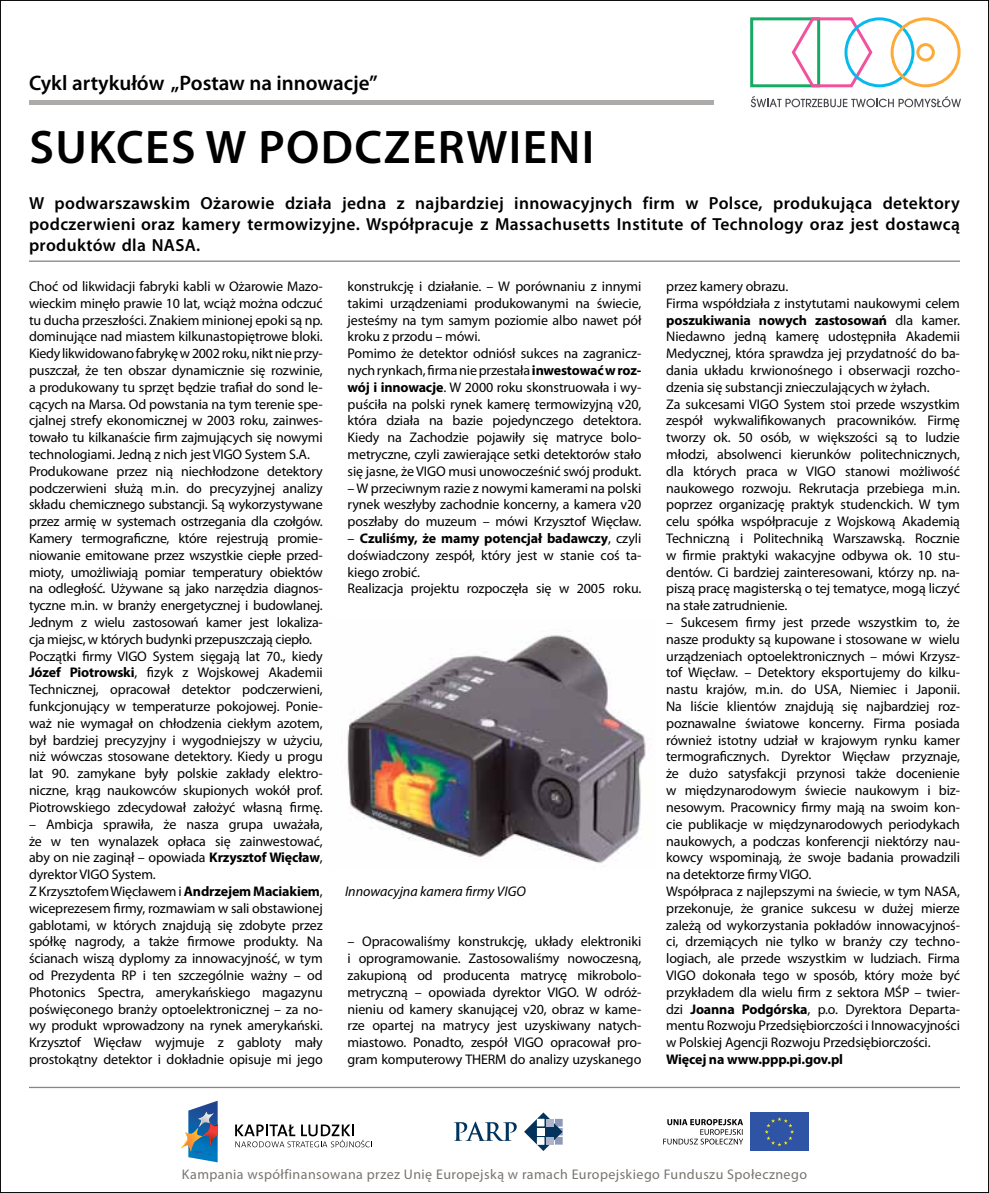
<style>
.page{position:relative;width:989px;height:1193px;background:#fff}
.page>*{position:absolute;margin:0;border:0;box-sizing:border-box;transform-origin:0 0}
.t1{font:600 47.25px "Myriad Pro";letter-spacing:.03em;color:#000}
.t2{font:600 21px "Myriad Pro";color:#000}
.t3{font:600 17.5px/21px "Myriad Pro";letter-spacing:.02em;color:#000;text-align:justify}
.t4{font:14px/16.8px "Myriad Pro";letter-spacing:-.01em;color:#000}
.t5{font:14px "Myriad Pro";letter-spacing:.03em;color:#787470}
.t6{font:italic 14px "Myriad Pro";color:#000}
.t7{font:700 14px "Myriad Pro";letter-spacing:-.01em;color:#000}
.s1{font-weight:700}
</style>
<div class="page">
<svg style="left:524px;top:1112px;width:38px;height:39px"></svg>
<svg style="left:453px;top:1121px;width:63px;height:20px"></svg>
<svg style="left:235px;top:1124px;width:137px;height:23px"></svg>
<svg style="left:180px;top:1101px;width:37px;height:61px"></svg>
<div style="left:750px;top:1112px;width:58px;height:39px;background:#2f54a5"></div>
<svg style="left:765px;top:1117px;width:28px;height:29px"></svg>
<svg style="left:663px;top:1119px;width:80px;height:25px"></svg>
<hr style="left:29px;top:101px;width:684px;height:4px;background:#adaba9">
<img style="left:347px;top:635px;width:299px;height:229px">
<div style="left:750px;top:17px;width:69px;height:70px;border:3px solid #15ab65"></div>
<svg style="left:789px;top:17px;width:84px;height:71px"></svg>
<div style="left:844px;top:17px;width:70px;height:70px;border:3px solid #08baec;border-radius:50%"></div>
<svg style="left:888px;top:17px;width:73px;height:71px"></svg>
<svg style="left:750px;top:96px;width:210px;height:11px"></svg>
<hr style="left:29px;top:1086px;width:930px;height:2px;background:#8a8583">
<hr style="left:29px;top:260px;width:930px;height:2px;background:#8a8583">
<h2 class="t2" style="left:29px;top:69px;width:350px">Cykl artykułów „Postaw na innowacje”</h2>
<h1 class="t1" style="left:29px;top:117px;width:566px">Sukces w podczerwieni</h1>
<p class="t3" style="left:29px;top:192px;width:932px">W podwarszawskim Ożarowie działa jedna z najbardziej innowacyjnych firm w Polsce, produkująca detektory podczerwieni oraz kamery termowizyjne. Współpracuje z Massachusetts Institute of Technology oraz jest dostawcą produktów dla NASA.</p>
<p class="t4" style="left:29px;top:277px;width:295px">Choć od likwidacji fabryki kabli w Ożarowie Mazo&shy;wieckim minęło prawie 10 lat, wciąż można odczuć tu ducha przeszłości. Znakiem minionej epoki są np. dominujące nad miastem kilkunastopiętrowe bloki.<br>Kiedy likwidowano fabrykę w 2002 roku, nikt nie przy&shy;puszczał, że ten obszar dynamicznie się rozwinie, a produkowany tu sprzęt będzie trafiał do sond le&shy;cących na Marsa. Od powstania na tym terenie spe&shy;cjalnej strefy ekonomicznej w 2003 roku, zainwes&shy;towało tu kilkanaście firm zajmujących się nowymi technologiami. Jedną z nich jest VIGO System S.A.<br>Produkowane przez nią niechłodzone detektory podczerwieni służą m.in. do precyzyjnej analizy składu chemicznego substancji. Są wykorzystywane przez armię w systemach ostrzegania dla czołgów.<br>Kamery termograficzne, które rejestrują promie&shy;niowanie emitowane przez wszystkie ciepłe przed&shy;mioty, umożliwiają pomiar temperatury obiektów na odległość. Używane są jako narzędzia diagnos&shy;tyczne m.in. w branży energetycznej i budowlanej.<br>Jednym z wielu zastosowań kamer jest lokaliza&shy;cja miejsc, w których budynki przepuszczają ciepło.<br>Początki firmy VIGO System sięgają lat 70., kiedy <span class="s1">Józef Piotrowski</span>, fizyk z Wojskowej Akademii Technicznej, opracował detektor podczerwieni, funkcjonujący w temperaturze pokojowej. Ponie&shy;waż nie wymagał on chłodzenia ciekłym azotem, był bardziej precyzyjny i wygodniejszy w użyciu, niż wówczas stosowane detektory. Kiedy u progu lat 90. zamykane były polskie zakłady elektro&shy;niczne, krąg naukowców skupionych wokół prof.<br>Piotrowskiego zdecydował założyć własną firmę.</p>
<p class="t4" style="left:29px;top:815px;width:295px">– Ambicja sprawiła, że nasza grupa uważała, że w ten wynalazek opłaca się zainwestować, aby on nie zaginął – opowiada <span class="s1">Krzysztof Więcław</span>, dyrektor VIGO System.<br>Z Krzysztofem Więcławem i <span class="s1">Andrzejem Maciakiem</span>, wiceprezesem firmy, rozmawiam w sali obstawionej gablotami, w których znajdują się zdobyte przez spółkę nagrody, a także firmowe produkty. Na ścianach wiszą dyplomy za innowacyjność, w tym od Prezydenta RP i ten szczególnie ważny – od Photonics Spectra, amerykańskiego magazynu poświęconego branży optoelektronicznej – za no&shy;wy produkt wprowadzony na rynek amerykański.<br>Krzysztof Więcław wyjmuje z gabloty mały prostokątny detektor i dokładnie opisuje mi jego</p>
<p class="t4" style="left:347px;top:277px;width:295px">konstrukcję i działanie. – W porównaniu z innymi takimi urządzeniami produkowanymi na świecie, jesteśmy na tym samym poziomie albo nawet pół kroku z przodu – mówi.<br>Pomimo że detektor odniósł sukces na zagranicz&shy;nych rynkach, firma nie przestała <span class="s1">inwestować w roz&shy;wój i innowacje</span>. W 2000 roku skonstruowała i wy&shy;puściła na polski rynek kamerę termowizyjną v20, która działa na bazie pojedynczego detektora.<br>Kiedy na Zachodzie pojawiły się matryce bolo&shy;metryczne, czyli zawierające setki detektorów stało się jasne, że VIGO musi unowocześnić swój produkt.</p>
<p class="t4" style="left:347px;top:479px;width:295px;text-align:justify">– W przeciwnym razie z nowymi kamerami na polski rynek weszłyby zachodnie koncerny, a kamera v20 poszłaby do muzeum – mówi Krzysztof Więcław.</p>
<p class="t4" style="left:347px;top:529px;width:295px">– <span class="s1">Czuliśmy, że mamy potencjał badawczy</span>, czyli doświadczony zespół, który jest w stanie coś ta&shy;kiego zrobić.<br>Realizacja projektu rozpoczęła się w 2005 roku.</p>
<p class="t6" style="left:345px;top:882px;width:182px">Innowacyjna kamera firmy VIGO</p>
<p class="t4" style="left:347px;top:933px;width:295px;text-align:justify">– Opracowaliśmy konstrukcję, układy elektroniki i oprogramowanie. Zastosowaliśmy nowoczesną, zakupioną od producenta matrycę mikrobolo&shy;metryczną – opowiada dyrektor VIGO. W odróż&shy;nieniu od kamery skanującej v20, obraz w kame&shy;rze opartej na matrycy jest uzyskiwany natych&shy;miastowo. Ponadto, zespół VIGO opracował pro&shy;gram komputerowy THERM do analizy uzyskanego</p>
<p class="t4" style="left:666px;top:277px;width:295px">przez kamery obrazu.<br>Firma współdziała z instytutami naukowymi celem <span class="s1">poszukiwania nowych zastosowań</span> dla kamer.<br>Niedawno jedną kamerę udostępniła Akademii Medycznej, która sprawdza jej przydatność do ba&shy;dania układu krwionośnego i obserwacji rozcho&shy;dzenia się substancji znieczulających w żyłach.<br>Za sukcesami VIGO System stoi przede wszystkim zespół wykwalifikowanych pracowników. Firmę tworzy ok. 50 osób, w większości są to ludzie młodzi, absolwenci kierunków politechnicznych, dla których praca w VIGO stanowi możliwość naukowego rozwoju. Rekrutacja przebiega m.in. poprzez organizację praktyk studenckich. W tym celu spółka współpracuje z Wojskową Akademią Techniczną i Politechniką Warszawską. Rocznie w firmie praktyki wakacyjne odbywa ok. 10 stu&shy;dentów. Ci bardziej zainteresowani, którzy np. na&shy;piszą pracę magisterską o tej tematyce, mogą liczyć na stałe zatrudnienie.</p>
<p class="t4" style="left:666px;top:613px;width:295px">– Sukcesem firmy jest przede wszystkim to, że nasze produkty są kupowane i stosowane w wielu urządzeniach optoelektronicznych – mówi Krzysz&shy;tof Więcław. – Detektory eksportujemy do kilku&shy;nastu krajów, m.in. do USA, Niemiec i Japonii.<br>Na liście klientów znajdują się najbardziej roz&shy;poznawalne światowe koncerny. Firma posiada również istotny udział w krajowym rynku kamer termograficznych. Dyrektor Więcław przyznaje, że dużo satysfakcji przynosi także docenienie w międzynarodowym świecie naukowym i biz&shy;nesowym. Pracownicy firmy mają na swoim kon&shy;cie publikacje w międzynarodowych periodykach naukowych, a podczas konferencji niektórzy nau&shy;kowcy wspominają, że swoje badania prowadzili na detektorze firmy VIGO.<br>Współpraca z najlepszymi na świecie, w tym NASA, przekonuje, że granice sukcesu w dużej mierze zależą od wykorzystania pokładów innowacyjnoś&shy;ci, drzemiących nie tylko w branży czy techno&shy;logiach, ale przede wszystkim w ludziach. Firma VIGO dokonała tego w sposób, który może być przykładem dla wielu firm z sektora MŚP – twier&shy;dzi <span class="s1">Joanna Podgórska</span>, p.o. Dyrektora Departa&shy;mentu Rozwoju Przedsiębiorczości i Innowacyjności w Polskiej Agencji Rozwoju Przedsiębiorczości.</p>
<p class="t7" style="left:666px;top:1050px;width:178px">Więcej na www.ppp.pi.gov.pl</p>
<p class="t5" style="left:182px;top:1165px;width:626px">Kampania współfinansowana przez Unię Europejską w ramach Europejskiego Funduszu Społecznego</p>
</div>
